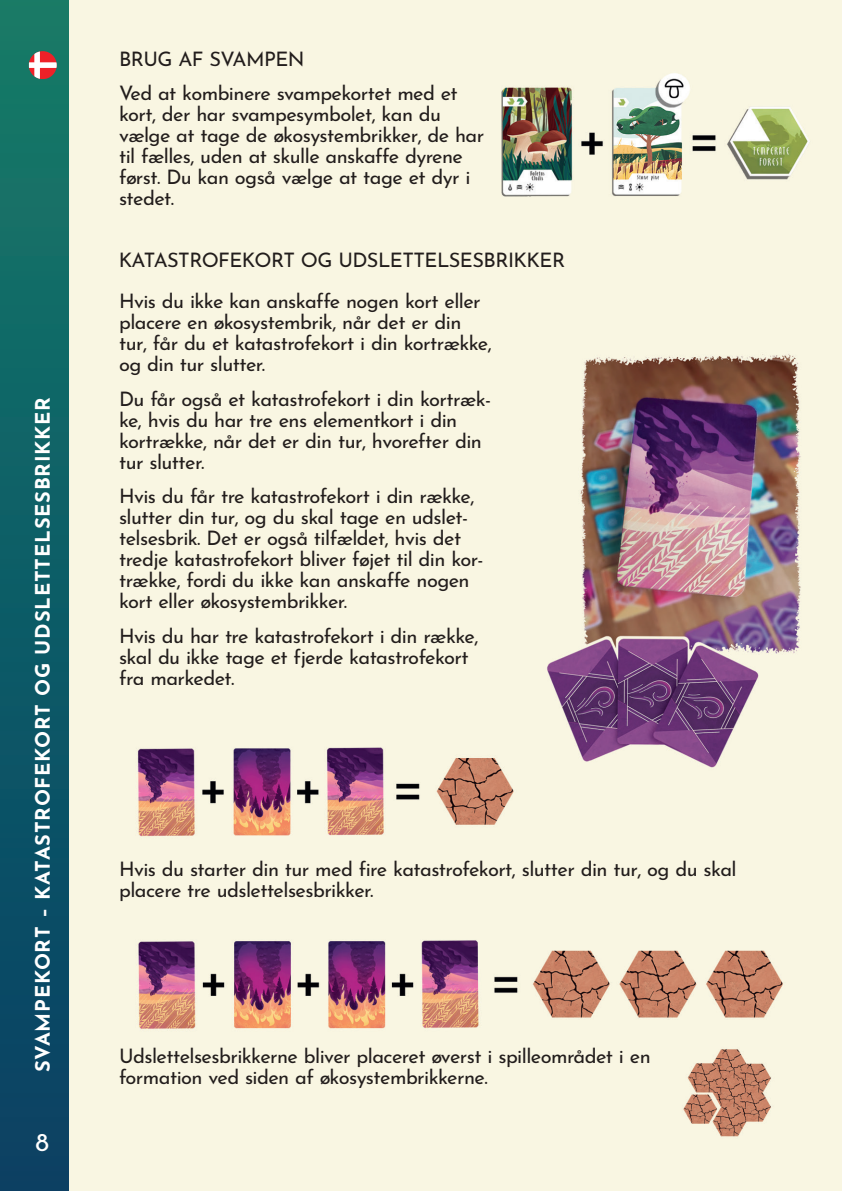
<style>
.page{position:relative;width:842px;height:1191px;background:#fff}
.page>*{position:absolute;margin:0;border:0;box-sizing:border-box;transform-origin:0 0}
.t1{font:26px "Josefin Sans";color:#fff}
.t2{font:20px/21px "Josefin Sans";letter-spacing:-.03em;color:#231f20}
.t3{font:700 20px "Josefin Sans";letter-spacing:.04em;color:#fff}
</style>
<div class="page">
<img style="left:68px;top:0;width:774px;height:1191px">
<div style="left:0;top:0;width:68px;height:1191px;background:linear-gradient(to bottom,#157b67,#083f64)"></div>
<svg style="left:29px;top:51px;width:28px;height:28px"></svg>
<p class="t3" style="left:25px;top:1072px;width:677px;rotate:-90deg">SVAMPEKORT – KATASTROFEKORT OG UDSLETTELSESBRIKKER</p>
<h1 class="t1" style="left:35px;top:1120px;width:15px">8</h1>
<p class="t2" style="left:119px;top:39px;width:340px;line-height:34.4px">BRUG AF SVAMPEN<br>Ved at kombinere svampekortet med et</p>
<p class="t2" style="left:119px;top:101px;width:367px">kort, der har svampesymbolet, kan du vælge at tage de økosystembrikker, de har til fælles, uden at skulle anskaffe dyrene først. Du kan også vælge at tage et dyr i stedet.</p>
<p class="t2" style="left:119px;top:247px;width:448px">KATASTROFEKORT OG UDSLETTELSESBRIKKER</p>
<p class="t2" style="left:119px;top:288px;width:374px">Hvis du ikke kan anskaffe nogen kort eller placere en økosystembrik, når det er din tur, får du et katastrofekort i din kortrække, og din tur slutter.</p>
<p class="t2" style="left:119px;top:386px;width:374px">Du får også et katastrofekort i din kortræk&shy;ke, hvis du har tre ens elementkort i din kortrække, når det er din tur, hvorefter din tur slutter.</p>
<p class="t2" style="left:119px;top:483px;width:366px">Hvis du får tre katastrofekort i din række, slutter din tur, og du skal tage en udslet&shy;telsesbrik. Det er også tilfældet, hvis det tredje katastrofekort bliver føjet til din kor&shy;trække, fordi du ikke kan anskaffe nogen kort eller økosystembrikker.</p>
<p class="t2" style="left:119px;top:622px;width:361px">Hvis du har tre katastrofekort i din række, skal du ikke tage et fjerde katastrofekort fra markedet.</p>
<p class="t2" style="left:119px;top:856px;width:619px">Hvis du starter din tur med fire katastrofekort, slutter din tur, og du skal placere tre udslettelsesbrikker.</p>
<p class="t2" style="left:119px;top:1042px;width:533px">Udslettelsesbrikkerne bliver placeret øverst i spilleområdet i en formation ved siden af økosystembrikkerne.</p>
</div>
